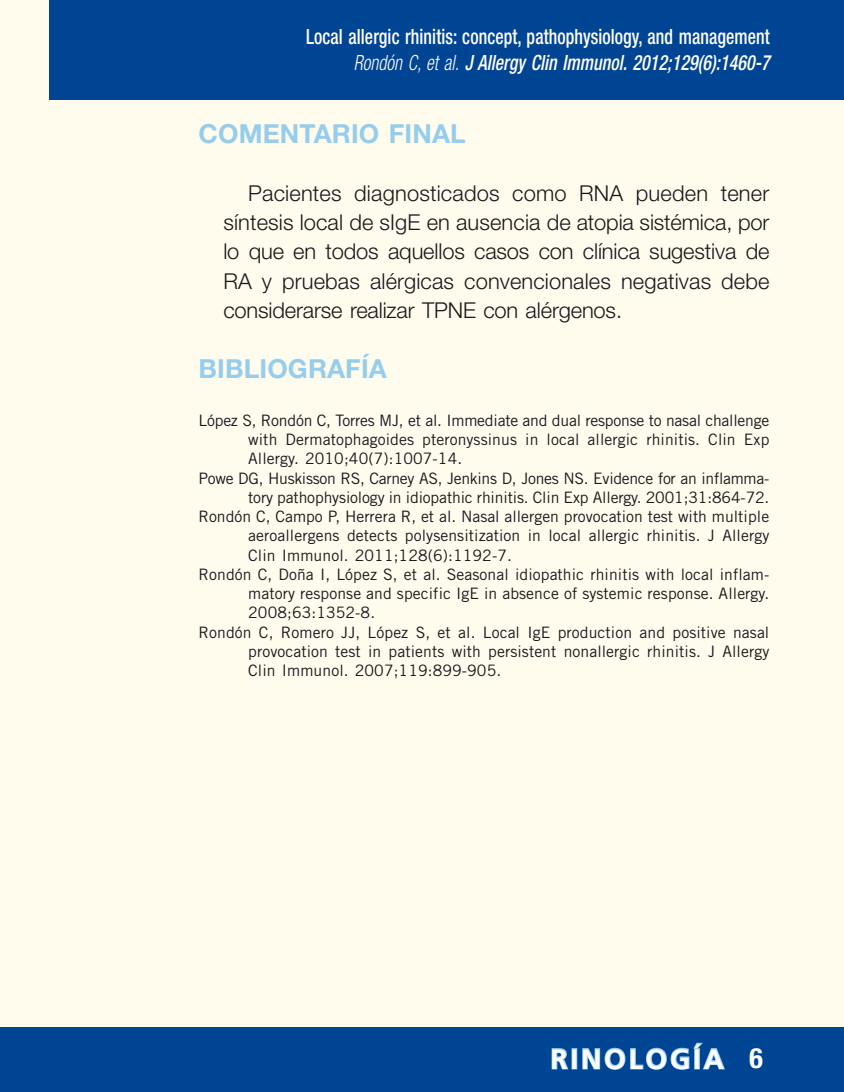
<style>
.page{position:relative;width:844px;height:1092px;background:#fff}
.page>*{position:absolute;margin:0;border:0;box-sizing:border-box;transform-origin:0 0}
.t1{font:700 28px "Frutiger LT Std";letter-spacing:.1em;color:#fff}
.t2{font:700 26.25px "Helvetica Neue LT Std";letter-spacing:.005em;color:#96cdec}
.t3{font:300 21.88px/29.4px "Helvetica Neue LT Std";letter-spacing:-.005em;color:#1a171c;text-align:justify}
.t4{font:500 condensed 21px/26.2px "Helvetica Neue LT Std";letter-spacing:.005em;color:#fff;text-align:right;scale:.85 1}
.t5{font:15.75px "Trade Gothic LT Std";letter-spacing:.005em;color:#1a171c}
.t6{font:15.75px "Trade Gothic LT Std";letter-spacing:-.015em;color:#1a171c}
.t7{font:15.75px "Trade Gothic LT Std";letter-spacing:-.02em;color:#1a171c}
.s1{font-weight:300;font-style:italic}
.s2{font-style:italic}
.s3{font-family:"Helvetica Neue LT Std";font-stretch:condensed}
</style>
<div class="page">
<div style="left:0;top:0;width:843px;height:1091px;background:#fffcee"></div>
<div style="left:0;top:1027px;width:843px;height:64px;background:#004494"></div>
<div style="left:50px;top:0;width:793px;height:99px;background:#004494"></div>
<svg style="left:551px;top:1048px;width:18px;height:22px"></svg>
<div style="left:571px;top:1047px;width:6px;height:22px;border:2px solid #96cdec"></div>
<svg style="left:582px;top:1042px;width:143px;height:28px"></svg>
<h3 class="t4" style="left:306px;top:23px;width:546px">Local allergic rhinitis: concept, pathophysiology, and management<br><span class="s1">Rondón C, et al.</span> <span class="s2">J Allergy Clin Immunol. 2012;129(6):1460-7</span></h3>
<h2 class="t2" style="left:198px;top:117px;width:106px">COMENTARI</h2>
<h2 class="t2" style="left:359px;top:117px;width:91px">O FI NAL</h2>
<p class="t3" style="left:223px;top:177px;width:547px;text-indent:25px">Pacientes diagnosticados como RNA pueden tener síntesis local de sIgE en ausencia de atopia sistémica, por lo que en todos aquellos casos con clínica sugestiva de RA y pruebas alérgicas convencionales negativas debe considerarse realizar TPNE con alérgenos.</p>
<h2 class="t2" style="left:198px;top:352px;width:32px">BIBLI</h2>
<h2 class="t2" style="left:267px;top:352px;width:40px">OGRAF</h2>
<h2 class="t2" style="left:361px;top:352px;width:24px">ÍA</h2>
<p class="t6" style="left:198px;top:410px;width:572px">López S, Rondón C, Torres MJ, et al. Immediate and dual response to nasal challenge</p>
<p class="t5" style="left:248px;top:430px;width:522px">with Dermatophagoides pteronyssinus in local allergic rhinitis. Clin Exp</p>
<p class="t5" style="left:248px;top:449px;width:215px">Allergy. 2010;40(7):1007-14.</p>
<p class="t7" style="left:198px;top:468px;width:572px">Powe DG, Huskisson RS, Carney AS, Jenkins D, Jones NS. Evidence for an inflamma-</p>
<p class="t5" style="left:248px;top:487px;width:522px">tory pathophysiology in idiopathic rhinitis. Clin Exp Allergy. 2001;31:864-72.</p>
<p class="t5" style="left:198px;top:507px;width:572px">Rondón C, Campo P, Herrera R, et al. Nasal allergen provocation test with multiple</p>
<p class="t5" style="left:248px;top:526px;width:522px">aeroallergens detects polysensitization in local allergic rhinitis. J Allergy</p>
<p class="t5" style="left:248px;top:545px;width:265px">Clin Immunol. 2011;128(6):1192-7.</p>
<p class="t5" style="left:198px;top:564px;width:572px">Rondón C, Doña I, López S, et al. Seasonal idiopathic rhinitis with local inflam-</p>
<p class="t5" style="left:248px;top:584px;width:522px">matory response and specific IgE in absence of systemic response. Allergy.</p>
<p class="t5" style="left:248px;top:603px;width:128px">2008;63:1352-8.</p>
<p class="t5" style="left:198px;top:622px;width:572px">Rondón C, Romero JJ, López S, et al. Local IgE production and positive nasal</p>
<p class="t5" style="left:248px;top:641px;width:522px">provocation test in patients with persistent nonallergic rhinitis. J Allergy</p>
<p class="t5" style="left:248px;top:661px;width:254px">Clin Immunol. 2007;119:899-905.</p>
<h1 class="t1" style="left:550px;top:1042px;width:214px">RINOLOGÍA <span class="s3">6</span></h1>
</div>
